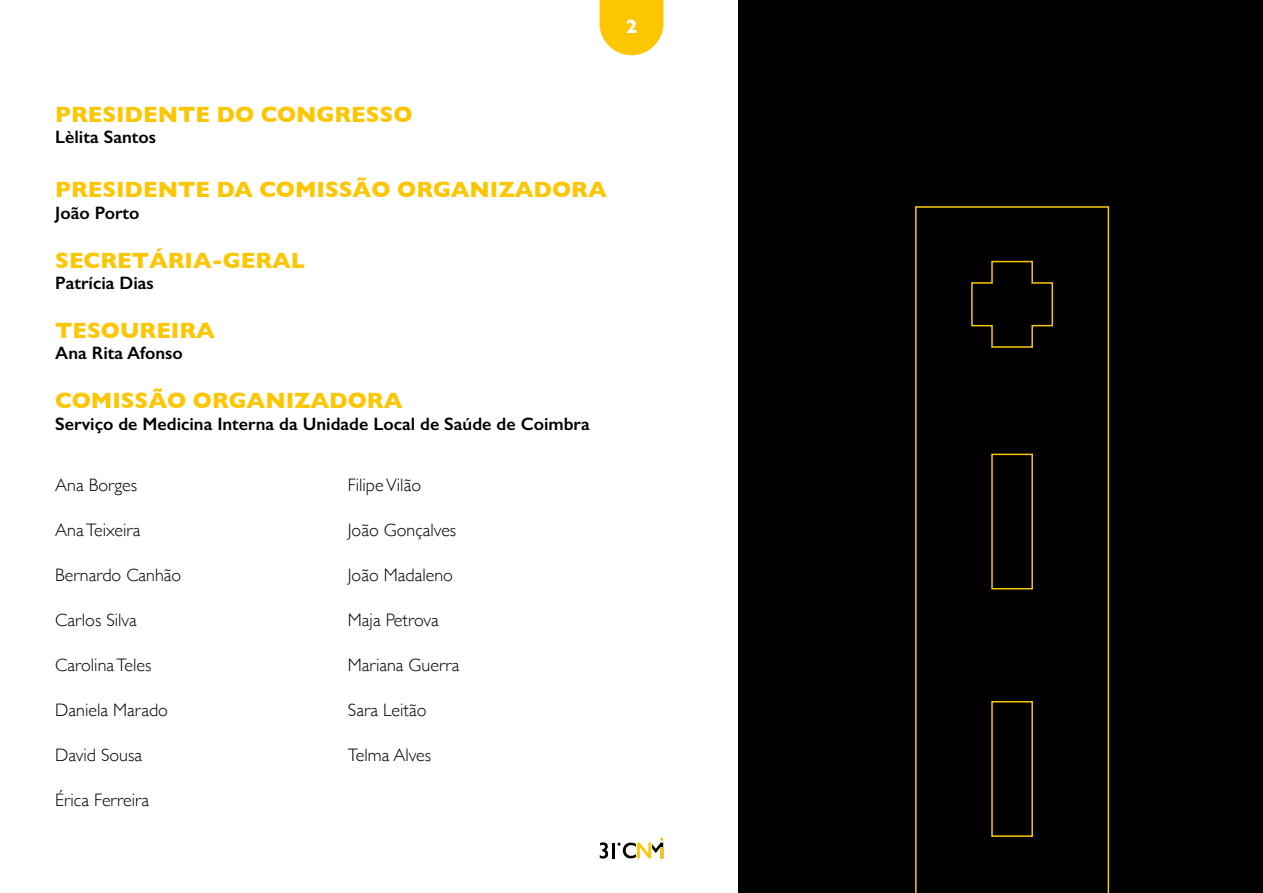
<style>
.page{position:relative;width:1263px;height:893px;background:#fff}
.page>*{position:absolute;margin:0;border:0;box-sizing:border-box;transform-origin:0 0}
.t1{font:700 22.5px "Gill Sans";color:#fdc602}
.t2{font:700 19.5px "Gill Sans";color:#fff}
.t3{font:300 18px "Gill Sans";color:#000}
.t4{font:600 18px "Gill Sans";color:#000}
</style>
<div class="page">
<svg style="left:599px;top:0;width:64px;height:55px;background:#fdcd21"></svg>
<svg style="left:600px;top:842px;width:8px;height:17px"></svg>
<hr style="left:612px;top:843px;width:3px;height:15px;background:#000">
<svg style="left:617px;top:838px;width:46px;height:20px"></svg>
<div style="left:738px;top:0;width:525px;height:893px;background:#000"></div>
<svg style="left:915px;top:206px;width:195px;height:687px"></svg>
<p class="t2" style="left:626px;top:11px;width:13px">2</p>
<p class="t1" style="left:55px;top:96px;width:359px">PRESIDENTE DO CONGRESSO</p>
<p class="t4" style="left:55px;top:126px;width:102px">Lèlita Santos</p>
<p class="t1" style="left:55px;top:172px;width:553px">PRESIDENTE DA COMISSÃO ORGANIZADORA</p>
<p class="t4" style="left:55px;top:202px;width:86px">João Porto</p>
<p class="t1" style="left:55px;top:242px;width:251px">SECRETÁRIA-GERAL</p>
<p class="t4" style="left:55px;top:272px;width:100px">Patrícia Dias</p>
<p class="t1" style="left:55px;top:312px;width:161px">TESOUREIRA</p>
<p class="t4" style="left:55px;top:342px;width:129px">Ana Rita Afonso</p>
<p class="t1" style="left:55px;top:382px;width:349px">COMISSÃO ORGANIZADORA</p>
<p class="t4" style="left:55px;top:413px;width:536px">Serviço de Medicina Interna da Unidade Local de Saúde de Coimbra</p>
<p class="t3" style="left:55px;top:471px;width:83px">Ana Borges</p>
<p class="t3" style="left:55px;top:516px;width:87px">Ana Teixeira</p>
<p class="t3" style="left:55px;top:561px;width:128px">Bernardo Canhão</p>
<p class="t3" style="left:55px;top:606px;width:83px">Carlos Silva</p>
<p class="t3" style="left:55px;top:651px;width:98px">Carolina Teles</p>
<p class="t3" style="left:55px;top:696px;width:114px">Daniela Marado</p>
<p class="t3" style="left:55px;top:741px;width:88px">David Sousa</p>
<p class="t3" style="left:55px;top:786px;width:95px">Érica Ferreira</p>
<p class="t3" style="left:348px;top:471px;width:75px">Filipe Vilão</p>
<p class="t3" style="left:348px;top:516px;width:110px">João Gonçalves</p>
<p class="t3" style="left:348px;top:561px;width:107px">João Madaleno</p>
<p class="t3" style="left:348px;top:606px;width:92px">Maja Petrova</p>
<p class="t3" style="left:348px;top:651px;width:113px">Mariana Guerra</p>
<p class="t3" style="left:348px;top:696px;width:80px">Sara Leitão</p>
<p class="t3" style="left:348px;top:741px;width:85px">Telma Alves</p>
</div>
